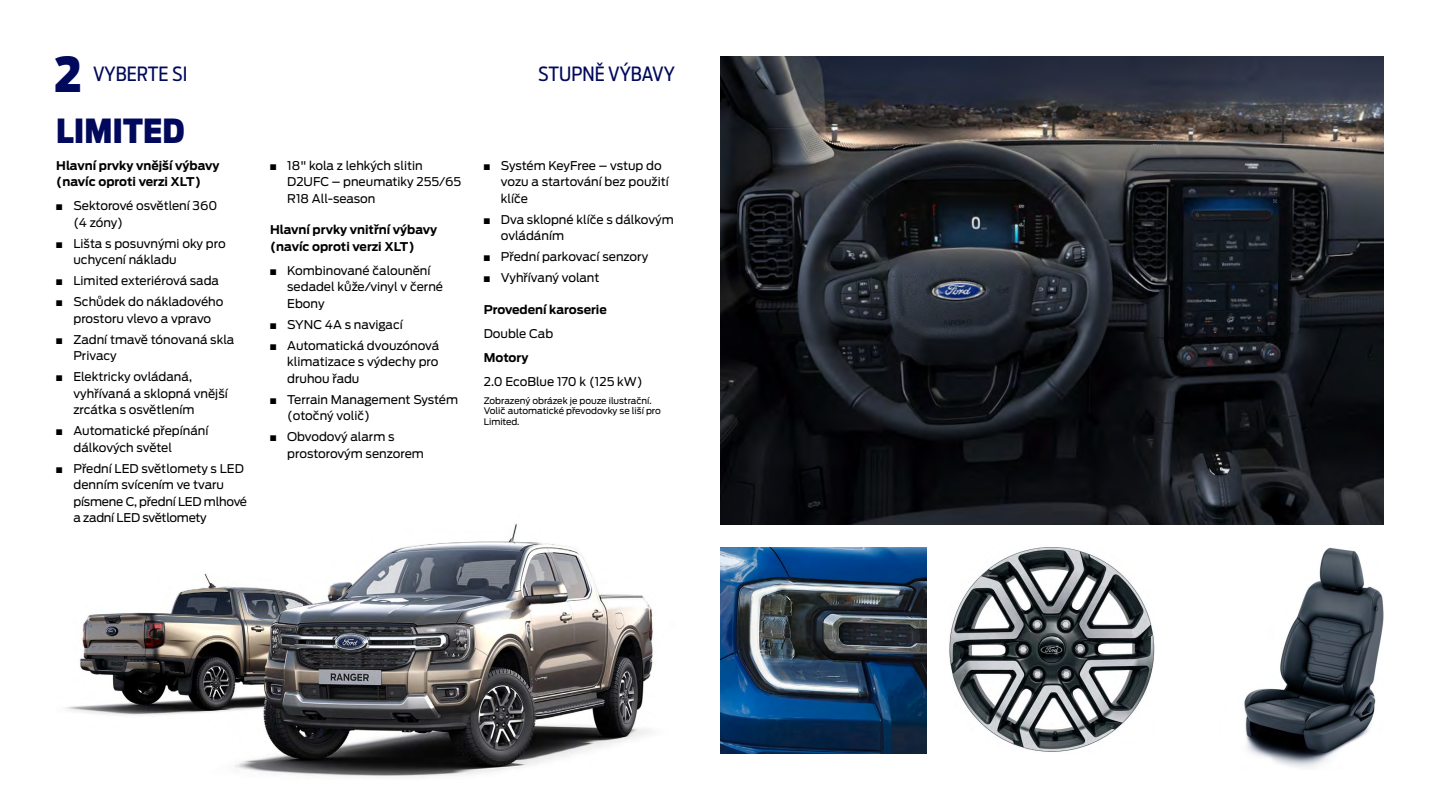
<style>
.page{position:relative;width:1440px;height:810px;background:#fff}
.page>*{position:absolute;margin:0;border:0;box-sizing:border-box;transform-origin:0 0}
.t1{font:900 48px "Ford Antenna Cond";color:#00095b}
.t2{font:900 33px "Ford Antenna Cond";color:#00095b}
.t3{font:19.5px "Ford Antenna Cond";color:#00095b}
.t4{font:12px/16.5px "Ford Antenna";color:#000}
.t5{font:700 12px/16.5px "Ford Antenna";color:#000}
.t6{font:12px/16.5px "Ford Antenna";letter-spacing:-.02em;color:#000}
.t7{font:9px/10.5px "Ford Antenna";color:#000}
</style>
<div class="page">
<img style="left:65px;top:523px;width:588px;height:255px">
<img style="left:1244px;top:548px;width:140px;height:220px">
<img style="left:949px;top:548px;width:206px;height:204px">
<img style="left:720px;top:56px;width:664px;height:468px">
<img style="left:720px;top:548px;width:206px;height:206px">
<h1 class="t1" style="left:55px;top:30px;width:29px">2</h1>
<h2 class="t2" style="left:56px;top:100px;width:130px">LIMITED</h2>
<p class="t5" style="left:56px;top:156px;width:165px">Hlavní prvky vnější výbavy (navíc oproti verzi XLT)</p>
<p class="t4" style="left:73px;top:196px;width:145px;text-indent:-17px">■ Sektorové osvětlení 360 (4 zóny)</p>
<p class="t4" style="left:73px;top:234px;width:154px;text-indent:-17px">■ Lišta s posuvnými oky pro uchycení nákladu</p>
<p class="t4" style="left:56px;top:271px;width:164px">■ Limited exteriérová sada</p>
<p class="t4" style="left:56px;top:292px;width:169px;text-align:center">■ Schůdek do nákladového prostoru vlevo a vpravo</p>
<p class="t4" style="left:73px;top:330px;width:162px;text-indent:-17px">■ Zadní tmavě tónovaná skla<br>Privacy</p>
<p class="t4" style="left:73px;top:367px;width:156px;text-indent:-17px">■ Elektricky ovládaná, vyhřívaná a sklopná vnější zrcátka s osvětlením</p>
<p class="t4" style="left:73px;top:421px;width:137px;text-indent:-17px">■ Automatické přepínání dálkových světel</p>
<p class="t6" style="left:73px;top:459px;width:175px;text-indent:-17px">■ Přední LED světlomety s LED denním svícením ve tvaru písmene C, přední LED mlhové a zadní LED světlomety</p>
<h3 class="t3" style="left:93px;top:58px;width:96px">VYBERTE SI</h3>
<h3 class="t3" style="left:538px;top:58px;width:138px">STUPNĚ VÝBAVY</h3>
<p class="t4" style="left:287px;top:156px;width:175px;text-indent:-17px">■ 18" kola z lehkých slitin<br>D2UFC – pneumatiky 255/65<br>R18 All-season</p>
<p class="t5" style="left:270px;top:220px;width:169px">Hlavní prvky vnitřní výbavy (navíc oproti verzi XLT)</p>
<p class="t4" style="left:287px;top:261px;width:157px;text-indent:-17px">■ Kombinované čalounění sedadel kůže/vinyl v černé<br>Ebony</p>
<p class="t4" style="left:270px;top:315px;width:134px">■ SYNC 4A s navigací</p>
<p class="t4" style="left:287px;top:336px;width:154px;text-align:justify;text-indent:-17px">■ Automatická dvouzónová klimatizace s výdechy pro druhou řadu</p>
<p class="t4" style="left:287px;top:390px;width:172px;text-indent:-17px">■ Terrain Management Systém (otočný volič)</p>
<p class="t4" style="left:287px;top:427px;width:138px;text-indent:-17px">■ Obvodový alarm s prostorovým senzorem</p>
<p class="t4" style="left:501px;top:156px;width:169px;text-indent:-17px">■ Systém KeyFree – vstup do vozu a startování bez použití klíče</p>
<p class="t4" style="left:501px;top:210px;width:174px;text-indent:-17px">■ Dva sklopné klíče s dálkovým ovládáním</p>
<p class="t4" style="left:484px;top:247px;width:166px">■ Přední parkovací senzory</p>
<p class="t4" style="left:484px;top:268px;width:117px">■ Vyhřívaný volant</p>
<p class="t5" style="left:484px;top:300px;width:125px">Provedení karoserie</p>
<p class="t4" style="left:484px;top:324px;width:71px">Double Cab</p>
<p class="t5" style="left:484px;top:348px;width:46px">Motory</p>
<p class="t4" style="left:484px;top:372px;width:161px">2.0 EcoBlue 170 k (125 kW)</p>
<p class="t7" style="left:484px;top:394px;width:179px">Zobrazený obrázek je pouze ilustrační.<br>Volič automatické převodovky se liší pro<br>Limited.</p>
</div>
